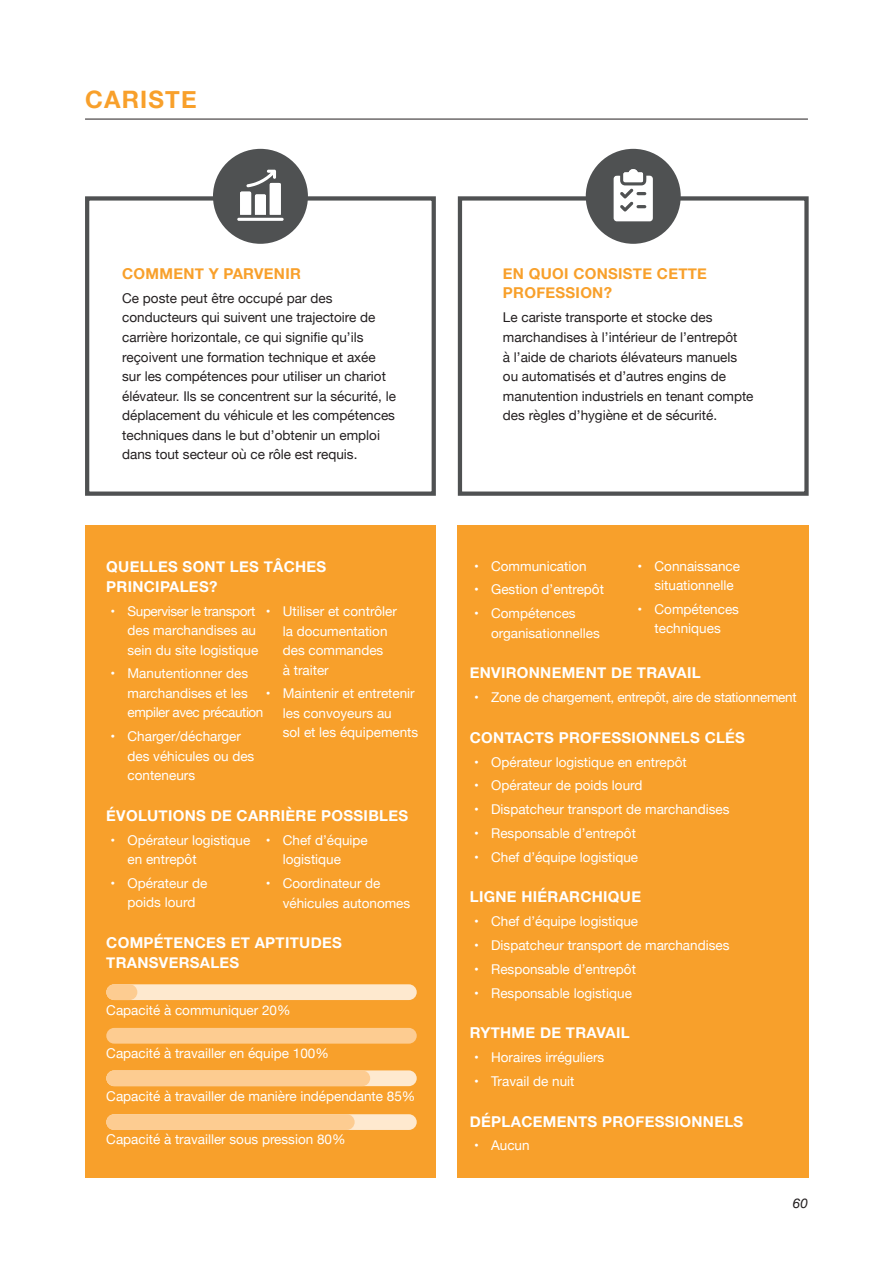
<style>
.page{position:relative;width:893px;height:1263px;background:#fff}
.page>*{position:absolute;margin:0;border:0;box-sizing:border-box;transform-origin:0 0}
.t1{font:700 24px "Helvetica Neue";letter-spacing:.05em;color:#f8a02b}
.t2{font:700 15px/19.5px "Helvetica Neue";letter-spacing:.02em;color:#fff}
.t3{font:700 15px/19.5px "Helvetica Neue";letter-spacing:.02em;color:#f8a02b}
.t4{font:13.5px/19.5px "Helvetica Neue";color:#fff}
.t5{font:13.5px/19.5px "Helvetica Neue";color:#231f20}
.t6{font:13.5px "Helvetica Neue";letter-spacing:-.025em;color:#fff}
.t7{font:italic 13.5px "Helvetica Neue";color:#231f20}
</style>
<div class="page">
<div style="left:85px;top:196px;width:351px;height:300px;border:4px solid #4f5152"></div>
<div style="left:458px;top:196px;width:351px;height:300px;border:4px solid #4f5152"></div>
<div style="left:85px;top:526px;width:351px;height:652px;background:#f8a02b"></div>
<div style="left:457px;top:526px;width:352px;height:652px;background:#f8a02b"></div>
<div style="left:213px;top:149px;width:95px;height:95px;background:#4f5152;border-radius:50%"></div>
<div style="left:586px;top:149px;width:95px;height:95px;background:#4f5152;border-radius:50%"></div>
<hr style="left:85px;top:119px;width:723px;height:1px;background:#231f20">
<svg style="left:237px;top:170px;width:47px;height:51px"></svg>
<svg style="left:614px;top:169px;width:39px;height:52px"></svg>
<div style="left:106px;top:984px;width:311px;height:16px;background:#fee9cf;border-radius:8px"></div>
<div style="left:106px;top:1028px;width:311px;height:16px;background:#fdcc91;border-radius:8px"></div>
<div style="left:106px;top:1070px;width:311px;height:16px;background:#fee9cf;border-radius:8px"></div>
<div style="left:106px;top:1114px;width:311px;height:16px;background:#fee9cf;border-radius:8px"></div>
<div style="left:106px;top:1070px;width:264px;height:16px;background:#fdcc91;border-radius:8px"></div>
<div style="left:106px;top:1114px;width:249px;height:16px;background:#fdcc91;border-radius:8px"></div>
<div style="left:106px;top:984px;width:31px;height:16px;background:#fdcc91;border-radius:8px"></div>
<p class="t1" style="left:85px;top:81px;width:113px">CARISTE</p>
<p class="t3" style="left:122px;top:264px;width:180px">COMMENT Y PARVENIR</p>
<p class="t5" style="left:122px;top:289px;width:275px">Ce poste peut être occupé par des conducteurs qui suivent une trajectoire de carrière horizontale, ce qui signifie qu’ils reçoivent une formation technique et axée sur les compétences pour utiliser un chariot élévateur. Ils se concentrent sur la sécurité, le déplacement du véhicule et les compétences techniques dans le but d’obtenir un emploi dans tout secteur où ce rôle est requis.</p>
<p class="t2" style="left:106px;top:558px;width:222px">QUELLES SONT LES TÂCHES<br>PRINCIPALES?</p>
<p class="t4" style="left:128px;top:602px;width:132px;text-indent:-17px">• Superviser le transport des marchandises au sein du site logistique</p>
<p class="t4" style="left:128px;top:665px;width:137px;text-indent:-17px">• Manutentionner des marchandises et les empiler avec précaution</p>
<p class="t4" style="left:128px;top:727px;width:128px;text-indent:-17px">• Charger/décharger des véhicules ou des conteneurs</p>
<p class="t2" style="left:106px;top:806px;width:303px">ÉVOLUTIONS DE CARRIÈRE POSSIBLES</p>
<p class="t4" style="left:128px;top:831px;width:124px;text-indent:-17px">• Opérateur logistique en entrepôt</p>
<p class="t4" style="left:111px;top:874px;width:98px;text-align:center">• Opérateur de poids lourd</p>
<p class="t2" style="left:106px;top:933px;width:237px">COMPÉTENCES ET APTITUDES<br>TRANSVERSALES</p>
<p class="t4" style="left:106px;top:1001px;width:186px">Capacité à communiquer 20%</p>
<p class="t4" style="left:106px;top:1044px;width:224px">Capacité à travailler en équipe 100%</p>
<p class="t4" style="left:106px;top:1087px;width:311px">Capacité à travailler de manière indépendante 85%</p>
<p class="t4" style="left:106px;top:1130px;width:241px">Capacité à travailler sous pression 80%</p>
<p class="t4" style="left:283px;top:602px;width:116px;text-indent:-17px">• Utiliser et contrôler la documentation des commandes<br>à traiter</p>
<p class="t4" style="left:283px;top:684px;width:137px;text-indent:-17px">• Maintenir et entretenir les convoyeurs au<br>sol et les équipements</p>
<p class="t4" style="left:283px;top:831px;width:87px;text-indent:-17px">• Chef d’équipe logistique</p>
<p class="t4" style="left:283px;top:874px;width:129px;text-indent:-17px">• Coordinateur de véhicules autonomes</p>
<p class="t3" style="left:503px;top:264px;width:206px">EN QUOI CONSISTE CETTE<br>PROFESSION?</p>
<p class="t5" style="left:503px;top:309px;width:252px">Le cariste transporte et stocke des marchandises à l’intérieur de l’entrepôt<br>à l’aide de chariots élévateurs manuels ou automatisés et d’autres engins de manutention industriels en tenant compte des règles d’hygiène et de sécurité.</p>
<p class="t4" style="left:474px;top:557px;width:114px">• Communication</p>
<p class="t4" style="left:474px;top:581px;width:131px">• Gestion d’entrepôt</p>
<p class="t4" style="left:491px;top:604px;width:110px;text-indent:-17px">• Compétences organisationnelles</p>
<p class="t2" style="left:470px;top:664px;width:232px">ENVIRONNEMENT DE TRAVAIL</p>
<p class="t6" style="left:474px;top:688px;width:324px">• Zone de chargement, entrepôt, aire de stationnement</p>
<p class="t2" style="left:470px;top:728px;width:277px">CONTACTS PROFESSIONNELS CLÉS</p>
<p class="t4" style="left:474px;top:753px;width:214px">• Opérateur logistique en entrepôt</p>
<p class="t4" style="left:474px;top:777px;width:170px">• Opérateur de poids lourd</p>
<p class="t4" style="left:474px;top:800px;width:257px">• Dispatcheur transport de marchandises</p>
<p class="t4" style="left:474px;top:824px;width:163px">• Responsable d’entrepôt</p>
<p class="t4" style="left:474px;top:848px;width:166px">• Chef d’équipe logistique</p>
<p class="t2" style="left:470px;top:888px;width:173px">LIGNE HIÉRARCHIQUE</p>
<p class="t4" style="left:474px;top:912px;width:166px">• Chef d’équipe logistique</p>
<p class="t4" style="left:474px;top:936px;width:257px">• Dispatcheur transport de marchandises</p>
<p class="t4" style="left:474px;top:960px;width:163px">• Responsable d’entrepôt</p>
<p class="t4" style="left:474px;top:984px;width:159px">• Responsable logistique</p>
<p class="t2" style="left:470px;top:1023px;width:161px">RYTHME DE TRAVAIL</p>
<p class="t4" style="left:474px;top:1048px;width:132px">• Horaires irréguliers</p>
<p class="t4" style="left:474px;top:1072px;width:102px">• Travail de nuit</p>
<p class="t2" style="left:470px;top:1112px;width:275px">DÉPLACEMENTS PROFESSIONNELS</p>
<p class="t4" style="left:474px;top:1136px;width:57px">• Aucun</p>
<p class="t4" style="left:654px;top:557px;width:87px;text-indent:-17px">• Connaissance situationnelle</p>
<p class="t4" style="left:637px;top:600px;width:103px;text-align:center">• Compétences techniques</p>
<p class="t7" style="left:793px;top:1193px;width:17px">60</p>
</div>
